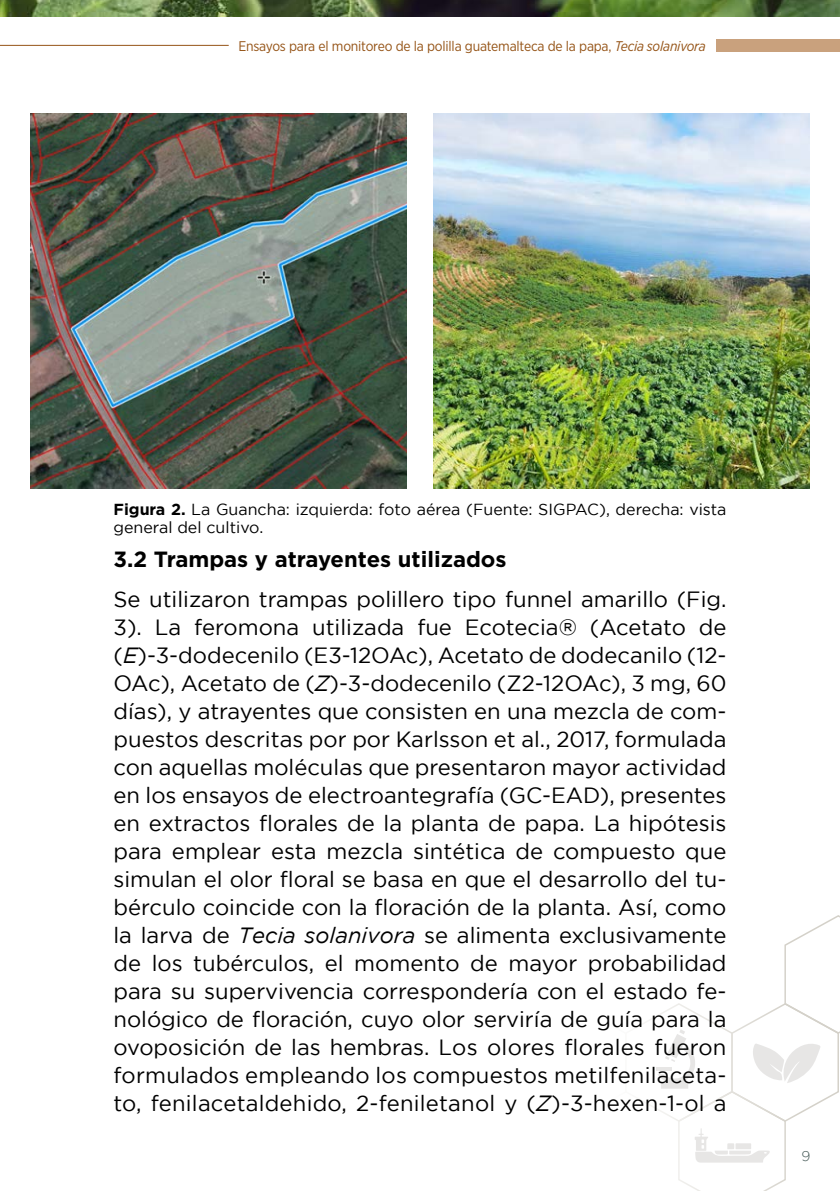
<style>
.page{position:relative;width:840px;height:1191px;background:#fff}
.page>*{position:absolute;margin:0;border:0;box-sizing:border-box;transform-origin:0 0}
.t1{font:22px/28px "Gotham";letter-spacing:.01em;color:#000;text-align:justify}
.t2{font:700 22px "Gotham";color:#000}
.t3{font:16px/18px "Gotham";color:#000}
.t4{font:14px "Gotham Narrow";letter-spacing:-.015em;color:#955417}
.t5{font:300 14px "Gotham";color:#445855}
.s1{font-style:italic}
.s2{font-weight:700}
</style>
<div class="page">
<hr style="left:0;top:45px;width:228px;height:1px;background:#955417">
<div style="left:716px;top:40px;width:123px;height:12px;background:#c9a17d"></div>
<img style="left:0;top:0;width:839px;height:16px">
<svg style="left:641px;top:915px;width:198px;height:276px"></svg>
<img style="left:31px;top:113px;width:375px;height:376px">
<img style="left:433px;top:113px;width:375px;height:376px">
<p class="t4" style="left:238px;top:38px;width:468px">Ensayos para el monitoreo de la polilla guatemalteca de la papa, <span class="s1">Tecia solanivora</span></p>
<p class="t3" style="left:113px;top:500px;width:614px"><span class="s2">Figura 2.</span> La Guancha: izquierda: foto aérea (Fuente: SIGPAC), derecha: vista general del cultivo.</p>
<p class="t2" style="left:113px;top:547px;width:394px">3.2 Trampas y atrayentes utilizados</p>
<p class="t1" style="left:113px;top:584px;width:614px">Se utilizaron trampas polillero tipo funnel amarillo (Fig.<br>3). La feromona utilizada fue Ecotecia® (Acetato de (<span class="s1">E</span>)-3-dodecenilo (E3-12OAc), Acetato de dodecanilo (12- OAc), Acetato de (<span class="s1">Z</span>)-3-dodecenilo (Z2-12OAc), 3 mg, 60 días), y atrayentes que consisten en una mezcla de com&shy;puestos descritas por por Karlsson et al., 2017, formulada con aquellas moléculas que presentaron mayor actividad en los ensayos de electroantegrafía (GC-EAD), presentes en extractos florales de la planta de papa. La hipótesis para emplear esta mezcla sintética de compuesto que simulan el olor floral se basa en que el desarrollo del tu&shy;bérculo coincide con la floración de la planta. Así, como la larva de <span class="s1">Tecia solanivora</span> se alimenta exclusivamente de los tubérculos, el momento de mayor probabilidad para su supervivencia correspondería con el estado fe&shy;nológico de floración, cuyo olor serviría de guía para la ovoposición de las hembras. Los olores florales fueron formulados empleando los compuestos metilfenilaceta&shy;to, fenilacetaldehido, 2-feniletanol y (<span class="s1">Z</span>)-3-hexen-1-ol a</p>
<p class="t5" style="left:801px;top:1148px;width:10px">9</p>
</div>
